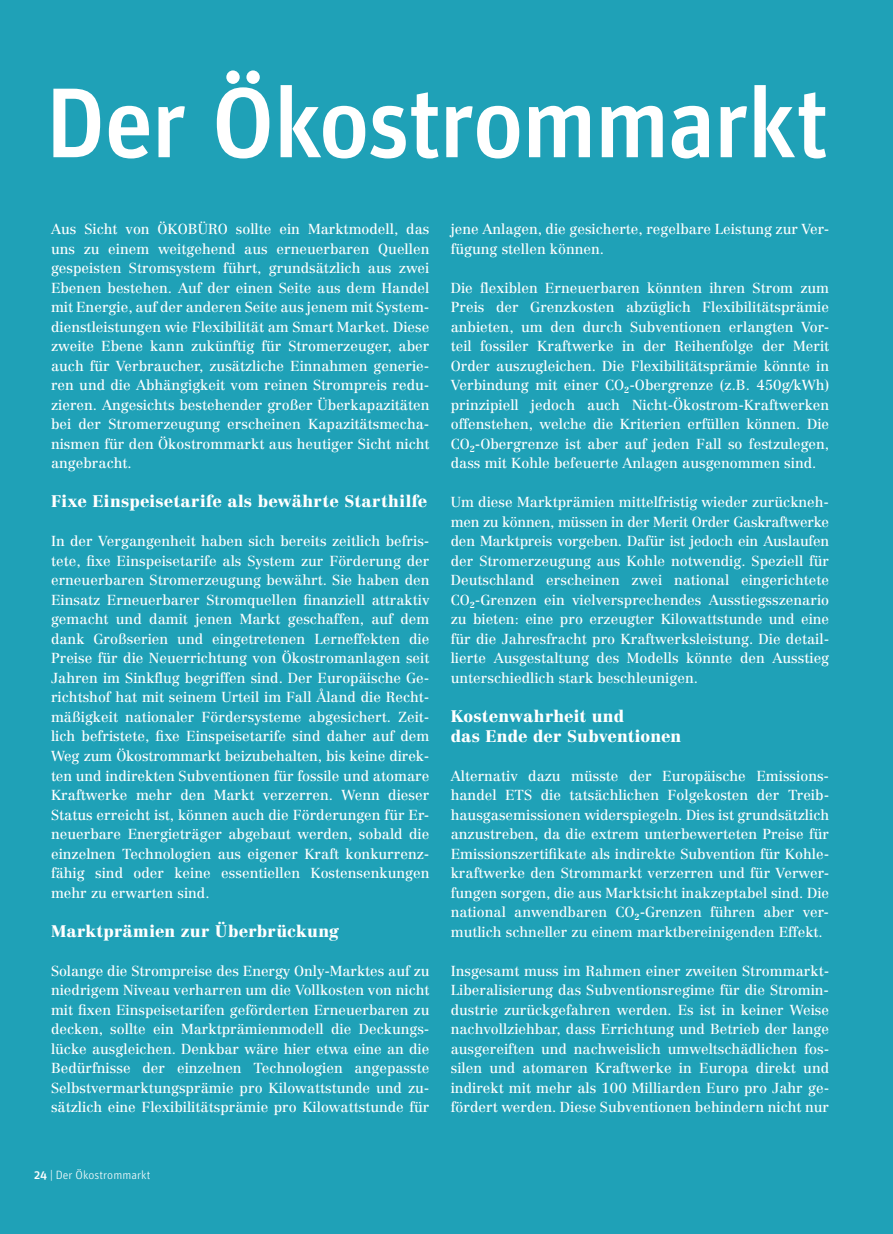
<style>
.page{position:relative;width:893px;height:1234px;background:#fff}
.page>*{position:absolute;margin:0;border:0;box-sizing:border-box;transform-origin:0 0}
.t1{font:500 99px "Unit";letter-spacing:-.025em;color:#fff}
.t2{font:900 16.5px/19.5px "Centennial LT Std";letter-spacing:.015em;color:#fff}
.t3{font:14.25px/19.5px "Centennial";color:#fff;text-align:justify}
.t4{font:300 12px "Unit";letter-spacing:.005em;color:#fff}
.s1{font-weight:500}
</style>
<div class="page">
<div style="left:0;top:0;width:893px;height:1233px;background:#1fa1b7"></div>
<h1 class="t1" style="left:46px;top:63px;width:785px">Der Ökostrommarkt</h1>
<p class="t3" style="left:51px;top:219px;width:380px">Aus Sicht von ÖKOBÜRO sollte ein Marktmodell, das uns zu einem weitgehend aus erneuerbaren Quellen gespeisten Stromsystem führt, grundsätzlich aus zwei Ebenen bestehen. Auf der einen Seite aus dem Handel mit Energie, auf der anderen Seite aus jenem mit System&shy;dienstleistungen wie Flexibilität am Smart Market. Diese zweite Ebene kann zukünftig für Stromerzeuger, aber auch für Verbraucher, zusätzliche Einnahmen generie&shy;ren und die Abhängigkeit vom reinen Strompreis redu&shy;zieren. Angesichts bestehender großer Überkapazitäten bei der Stromerzeugung erscheinen Kapazitätsmecha&shy;nismen für den Ökostrommarkt aus heutiger Sicht nicht angebracht.</p>
<p class="t2" style="left:51px;top:491px;width:378px">Fixe Einspeisetarife als bewährte Starthilfe</p>
<p class="t3" style="left:51px;top:531px;width:380px">In der Vergangenheit haben sich bereits zeitlich befris&shy;tete, fixe Einspeisetarife als System zur Förderung der erneuerbaren Stromerzeugung bewährt. Sie haben den Einsatz Erneuerbarer Stromquellen finanziell attraktiv gemacht und damit jenen Markt geschaffen, auf dem dank Großserien und eingetretenen Lerneffekten die Preise für die Neuerrichtung von Ökostromanlagen seit Jahren im Sinkflug begriffen sind. Der Europäische Ge&shy;richtshof hat mit seinem Urteil im Fall Åland die Recht&shy;mäßigkeit nationaler Fördersysteme abgesichert. Zeit&shy;lich befristete, fixe Einspeisetarife sind daher auf dem Weg zum Ökostrommarkt beizubehalten, bis keine direk&shy;ten und indirekten Subventionen für fossile und atomare Kraftwerke mehr den Markt verzerren. Wenn dieser Status erreicht ist, können auch die Förderungen für Er&shy;neuerbare Energieträger abgebaut werden, sobald die einzelnen Technologien aus eigener Kraft konkurrenz&shy;fähig sind oder keine essentiellen Kostensenkungen mehr zu erwarten sind.</p>
<p class="t2" style="left:51px;top:920px;width:290px">Marktprämien zur Überbrückung</p>
<p class="t3" style="left:51px;top:960px;width:380px">Solange die Strompreise des Energy Only-Marktes auf zu niedrigem Niveau verharren um die Vollkosten von nicht mit fixen Einspeisetarifen geförderten Erneuerbaren zu decken, sollte ein Marktprämienmodell die Deckungs&shy;lücke ausgleichen. Denkbar wäre hier etwa eine an die Bedürfnisse der einzelnen Technologien angepasste Selbstvermarktungsprämie pro Kilowattstunde und zu&shy;sätzlich eine Flexibilitätsprämie pro Kilowattstunde für</p>
<p class="t3" style="left:451px;top:219px;width:380px">jene Anlagen, die gesicherte, regelbare Leistung zur Ver&shy;fügung stellen können.</p>
<p class="t3" style="left:451px;top:278px;width:380px">Die flexiblen Erneuerbaren könnten ihren Strom zum Preis der Grenzkosten abzüglich Flexibilitätsprämie anbieten, um den durch Subventionen erlangten Vor&shy;teil fossiler Kraftwerke in der Reihenfolge der Merit Order auszugleichen. Die Flexibilitätsprämie könnte in Verbindung mit einer CO<sub>2</sub>-Obergrenze (z.B. 450g/kWh) prinzipiell jedoch auch Nicht-Ökostrom-Kraftwerken offenstehen, welche die Kriterien erfüllen können. Die CO<sub>2</sub>-Obergrenze ist aber auf jeden Fall so festzulegen, dass mit Kohle befeuerte Anlagen ausgenommen sind.</p>
<p class="t3" style="left:451px;top:492px;width:380px">Um diese Marktprämien mittelfristig wieder zurückneh&shy;men zu können, müssen in der Merit Order Gaskraftwerke den Marktpreis vorgeben. Dafür ist jedoch ein Auslaufen der Stromerzeugung aus Kohle notwendig. Speziell für Deutschland erscheinen zwei national eingerichtete CO<sub>2</sub>-Grenzen ein vielversprechendes Ausstiegsszenario zu bieten: eine pro erzeugter Kilowattstunde und eine für die Jahresfracht pro Kraftwerksleistung. Die detail&shy;lierte Ausgestaltung des Modells könnte den Ausstieg unterschiedlich stark beschleunigen.</p>
<p class="t2" style="left:451px;top:706px;width:232px">Kostenwahrheit und<br>das Ende der Subventionen</p>
<p class="t3" style="left:451px;top:765px;width:380px">Alternativ dazu müsste der Europäische Emissions&shy;handel ETS die tatsächlichen Folgekosten der Treib&shy;hausgasemissionen widerspiegeln. Dies ist grundsätzlich anzustreben, da die extrem unterbewerteten Preise für Emissionszertifikate als indirekte Subvention für Kohle&shy;kraftwerke den Strommarkt verzerren und für Verwer&shy;fungen sorgen, die aus Marktsicht inakzeptabel sind. Die national anwendbaren CO<sub>2</sub>-Grenzen führen aber ver&shy;mutlich schneller zu einem marktbereinigenden Effekt.</p>
<p class="t3" style="left:451px;top:960px;width:380px">Insgesamt muss im Rahmen einer zweiten Strommarkt-Liberalisierung das Subventionsregime für die Stromin&shy;dustrie zurückgefahren werden. Es ist in keiner Weise nachvollziehbar, dass Errichtung und Betrieb der lange ausgereiften und nachweislich umweltschädlichen fos&shy;silen und atomaren Kraftwerke in Europa direkt und indirekt mit mehr als 100 Milliarden Euro pro Jahr ge&shy;fördert werden. Diese Subventionen behindern nicht nur</p>
<p class="t4" style="left:34px;top:1167px;width:118px"><span class="s1">24</span> | Der Ökostrommarkt</p>
</div>
